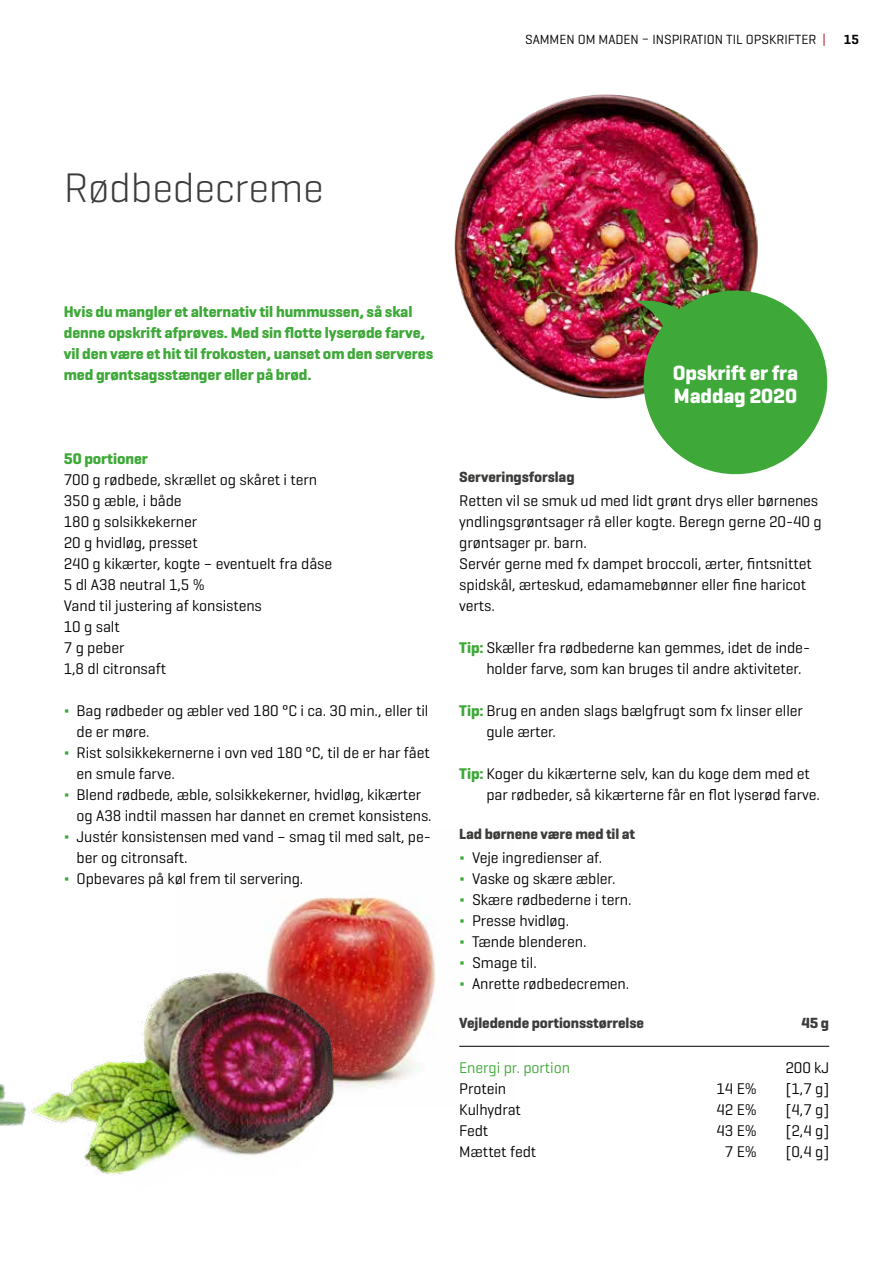
<style>
.page{position:relative;width:893px;height:1263px;background:#fff}
.page>*{position:absolute;margin:0;border:0;box-sizing:border-box;transform-origin:0 0}
.t1{font:300 42px "Geogrotesque";letter-spacing:-.005em;color:#3c3c3b}
.t2{font:700 21px/23.4px "Geogrotesque";letter-spacing:-.005em;color:#fff}
.t3{font:15.75px/21px "Geogrotesque";letter-spacing:-.005em;color:#000}
.t4{font:700 15.75px/21px "Geogrotesque";letter-spacing:-.005em;color:#3ea938}
.t5{font:15.75px "Geogrotesque";letter-spacing:-.005em;color:#3ea938}
.t6{font:700 15px "Geogrotesque";letter-spacing:-.005em;color:#3c3c3b}
.t7{font:13.5px "Geogrotesque";color:#000}
.t8{font:600 13.5px "Geogrotesque";color:#000}
.s1{color:#ae1122}
.s2{color:#3ea938}
.s3{font-weight:700;color:#3ea938}
</style>
<div class="page">
<img style="left:276px;top:897px;width:238px;height:188px">
<img style="left:454px;top:94px;width:304px;height:305px">
<hr style="left:459px;top:1046px;width:370px;height:1px;background:#000">
<svg style="left:636px;top:278px;width:192px;height:197px"></svg>
<img style="left:0;top:933px;width:378px;height:242px">
<p class="t7" style="left:525px;top:31px;width:302px">SAMMEN OM MADEN – INSPIRATION TIL OPSKRIFTER <span class="s1">|</span></p>
<p class="t8" style="left:844px;top:31px;width:17px">15</p>
<h1 class="t1" style="left:64px;top:161px;width:261px">Rødbedecreme</h1>
<p class="t4" style="left:64px;top:301px;width:371px">Hvis du mangler et alternativ til hummussen, så skal denne opskrift afprøves. Med sin flotte lyserøde farve, vil den være et hit til frokosten, uanset om den serveres med grøntsagsstænger eller på brød.</p>
<p class="t4" style="left:64px;top:448px;width:86px">50 portioner</p>
<p class="t3" style="left:64px;top:469px;width:270px">700 g rødbede, skrællet og skåret i tern<br>350 g æble, i både<br>180 g solsikkekerner<br>20 g hvidløg, presset<br>240 g kikærter, kogte – eventuelt fra dåse<br>5 dl A38 neutral 1,5 %<br>Vand til justering af konsistens<br>10 g salt<br>7 g peber<br>1,8 dl citronsaft</p>
<p class="t3" style="left:64px;top:700px;width:366px"><span class="s2">∆</span> Bag rødbeder og æbler ved 180 °C i ca. 30 min., eller til</p>
<p class="t3" style="left:77px;top:721px;width:75px">de er møre.</p>
<p class="t3" style="left:64px;top:742px;width:367px"><span class="s2">∆</span> Rist solsikkekernerne i ovn ved 180 °C, til de er har fået</p>
<p class="t3" style="left:77px;top:763px;width:100px">en smule farve.</p>
<p class="t3" style="left:64px;top:784px;width:359px"><span class="s2">∆</span> Blend rødbede, æble, solsikkekerner, hvidløg, kikærter</p>
<p class="t3" style="left:77px;top:805px;width:357px">og A38 indtil massen har dannet en cremet konsistens.</p>
<p class="t3" style="left:64px;top:826px;width:369px"><span class="s2">∆</span> Justér konsistensen med vand – smag til med salt, pe-</p>
<p class="t3" style="left:77px;top:847px;width:113px">ber og citronsaft.</p>
<p class="t3" style="left:64px;top:868px;width:241px"><span class="s2">∆</span> Opbevares på køl frem til servering.</p>
<h2 class="t2" style="left:673px;top:361px;width:127px">Opskrift er fra<br>Maddag 2020</h2>
<p class="t6" style="left:459px;top:468px;width:117px">Serveringsforslag</p>
<p class="t3" style="left:459px;top:490px;width:364px">Retten vil se smuk ud med lidt grønt drys eller børnenes yndlingsgrøntsager rå eller kogte. Beregn gerne 20-40 g grøntsager pr. barn.<br>Servér gerne med fx dampet broccoli, ærter, fintsnittet spidskål, ærteskud, edamamebønner eller fine haricot verts.</p>
<p class="t3" style="left:486px;top:637px;width:325px;text-indent:-27px"><span class="s3">Tip:</span> Skæller fra rødbederne kan gemmes, idet de inde&shy;holder farve, som kan bruges til andre aktiviteter.</p>
<p class="t3" style="left:486px;top:700px;width:318px;text-indent:-27px"><span class="s3">Tip:</span> Brug en anden slags bælgfrugt som fx linser eller gule ærter.</p>
<p class="t3" style="left:486px;top:763px;width:335px;text-indent:-27px"><span class="s3">Tip:</span> Koger du kikærterne selv, kan du koge dem med et par rødbeder, så kikærterne får en flot lyserød farve.</p>
<p class="t6" style="left:459px;top:825px;width:177px">Lad børnene være med til at</p>
<p class="t3" style="left:459px;top:847px;width:174px"><span class="s2">∆</span> Veje ingredienser af.<br><span class="s2">∆</span> Vaske og skære æbler.<br><span class="s2">∆</span> Skære rødbederne i tern. <span class="s2">∆</span> Presse hvidløg.<br><span class="s2">∆</span> Tænde blenderen.<br><span class="s2">∆</span> Smage til.<br><span class="s2">∆</span> Anrette rødbedecremen.</p>
<p class="t6" style="left:459px;top:1014px;width:186px">Vejledende portionsstørrelse</p>
<p class="t6" style="left:801px;top:1014px;width:29px">45 g</p>
<p class="t5" style="left:459px;top:1058px;width:112px">Energi pr. portion</p>
<p class="t3" style="left:785px;top:1057px;width:45px">200 kJ</p>
<p class="t3" style="left:459px;top:1078px;width:48px">Protein</p>
<p class="t3" style="left:716px;top:1078px;width:42px">14 E%</p>
<p class="t3" style="left:786px;top:1078px;width:45px">[1,7 g]</p>
<p class="t3" style="left:459px;top:1099px;width:63px">Kulhydrat</p>
<p class="t3" style="left:716px;top:1099px;width:42px">42 E%</p>
<p class="t3" style="left:786px;top:1099px;width:45px">[4,7 g]</p>
<p class="t3" style="left:459px;top:1120px;width:31px">Fedt</p>
<p class="t3" style="left:716px;top:1120px;width:42px">43 E%</p>
<p class="t3" style="left:786px;top:1120px;width:45px">[2,4 g]</p>
<p class="t3" style="left:459px;top:1141px;width:79px">Mættet fedt</p>
<p class="t3" style="left:725px;top:1141px;width:34px">7 E%</p>
<p class="t3" style="left:786px;top:1141px;width:45px">[0,4 g]</p>
</div>
